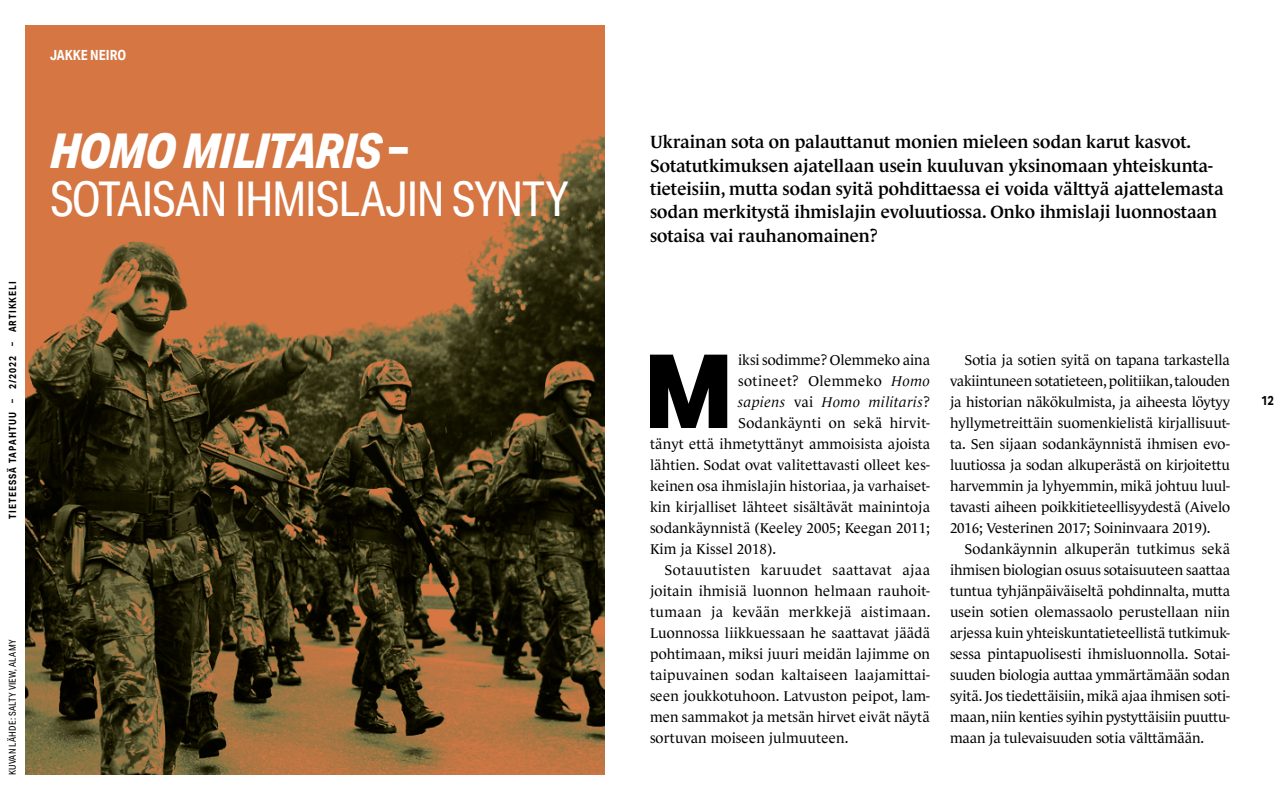
<style>
.page{position:relative;width:1280px;height:800px;background:#fff}
.page>*{position:absolute;margin:0;border:0;box-sizing:border-box;transform-origin:0 0}
.Artikkeli_-_L1A{font:800 102.7px "Aktiv Grotesk";color:#000}
.Artikkeli_-_otsikko{font:48px/48px "Aktiv Grotesk Cd";letter-spacing:-.025em;color:#fff}
.Artikkeli_-_Ingressi{font:600 18px/23.4px "Le Monde Journal Std";color:#000}
.Artikkeli_-_L{font:14.5px/21px "Le Monde Journal Std";letter-spacing:-.005em;color:#000;text-align:justify}
.Artikkeli_-_L1A-2{font:14.5px "Le Monde Journal Std";letter-spacing:.01em;color:#000}
.Artikkeli_-_L1A-3{font:italic 14.5px "Le Monde Journal Std";letter-spacing:.025em;color:#000}
.Artikkeli_-_L1A-4{font:14.5px "Le Monde Journal Std";letter-spacing:.03em;color:#000}
.Artikkeli_-_kirjoitt{font:700 14px "Aktiv Grotesk Cd";color:#fff}
.t1{font:700 13px "Aktiv Grotesk Cd";color:#000}
.t2{font:700 10px "Aktiv Grotesk Cd";letter-spacing:.1em;color:#000}
.t3{font:9.5px "Aktiv Grotesk Cd";letter-spacing:.025em;color:#000}
.s1{font-weight:800;font-style:italic}
.s2{font-weight:800}
.s3{font-style:italic}
.s4{font-style:normal}
</style>
<div class="page">
<img style="left:25px;top:25px;width:580px;height:750px">
<p class="t2" style="left:6px;top:519px;width:239px;rotate:-90deg">TIETEESSÄ TAPAHTUU – 2/2022 – ARTIKKELI</p>
<p class="t3" style="left:7px;top:775px;width:137px;rotate:-90deg">KUVAN LÄHDE: SALTY VIEW, ALAMY</p>
<p class="Artikkeli_-_kirjoitt" style="left:50px;top:46px;width:78px">JAKKE NEIRO</p>
<h1 class="Artikkeli_-_otsikko" style="left:50px;top:127px;width:520px"><span class="s1">HOMO MILITARIS</span> <span class="s2">–<br></span>SOTAISAN IHMISLAJIN SYNTY</h1>
<p class="Artikkeli_-_Ingressi" style="left:650px;top:130px;width:575px">Ukrainan sota on palauttanut monien mieleen sodan karut kasvot.<br>Sotatutkimuksen ajatellaan usein kuuluvan yksinomaan yhteiskunta&shy;tieteisiin, mutta sodan syitä pohdittaessa ei voida välttyä ajattelemasta sodan merkitystä ihmislajin evoluutiossa. Onko ihmislaji luonnostaan sotaisa vai rauhanomainen?</p>
<p class="Artikkeli_-_L1A" style="left:643px;top:332px;width:92px">M</p>
<p class="Artikkeli_-_L1A-2" style="left:738px;top:352px;width:193px">iksi sodimme? Olemmeko aina</p>
<p class="Artikkeli_-_L1A-4" style="left:738px;top:373px;width:193px">sotineet? Olemmeko <span class="s3">Homo</span></p>
<p class="Artikkeli_-_L1A-3" style="left:738px;top:394px;width:193px">sapiens <span class="s4">vai</span> Homo militaris<span class="s4">?</span></p>
<p class="Artikkeli_-_L1A-2" style="left:738px;top:415px;width:193px">Sodankäynti on sekä hirvit-</p>
<p class="Artikkeli_-_L1A-2" style="left:650px;top:436px;width:282px">tänyt että ihmetyttänyt ammoisista ajoista</p>
<p class="Artikkeli_-_L1A-2" style="left:650px;top:457px;width:281px">lähtien. Sodat ovat valitettavasti olleet kes-</p>
<p class="Artikkeli_-_L1A-2" style="left:650px;top:478px;width:281px">keinen osa ihmislajin historiaa, ja varhaiset-</p>
<p class="Artikkeli_-_L1A-2" style="left:650px;top:499px;width:282px">kin kirjalliset lähteet sisältävät mainintoja</p>
<p class="Artikkeli_-_L1A-2" style="left:650px;top:520px;width:282px">sodankäynnistä (Keeley 2005; Keegan 2011;</p>
<p class="Artikkeli_-_L1A-2" style="left:650px;top:541px;width:128px">Kim ja Kissel 2018).</p>
<p class="Artikkeli_-_L" style="left:650px;top:559px;width:282px;text-indent:14px">Sotauutisten karuudet saattavat ajaa joitain ihmisiä luonnon helmaan rauhoit&shy;tumaan ja kevään merkkejä aistimaan.<br>Luonnossa liikkuessaan he saattavat jäädä pohtimaan, miksi juuri meidän lajimme on taipuvainen sodan kaltaiseen laajamittai&shy;seen joukkotuhoon. Latvuston peipot, lam&shy;men sammakot ja metsän hirvet eivät näytä sortuvan moiseen julmuuteen.</p>
<p class="Artikkeli_-_L" style="left:950px;top:349px;width:282px;text-indent:14px">Sotia ja sotien syitä on tapana tarkastella vakiintuneen sotatieteen, politiikan, talouden ja historian näkökulmista, ja aiheesta löytyy hyllymetreittäin suomenkielistä kirjallisuut&shy;ta. Sen sijaan sodankäynnistä ihmisen evo&shy;luutiossa ja sodan alkuperästä on kirjoitettu harvemmin ja lyhyemmin, mikä johtuu luul&shy;tavasti aiheen poikkitieteellisyydestä (Aivelo 2016; Vesterinen 2017; Soininvaara 2019).</p>
<p class="Artikkeli_-_L" style="left:950px;top:538px;width:282px;text-indent:14px">Sodankäynnin alkuperän tutkimus sekä ihmisen biologian osuus sotaisuuteen saattaa tuntua tyhjänpäiväiseltä pohdinnalta, mutta usein sotien olemassaolo perustellaan niin arjessa kuin yhteiskuntatieteellistä tutkimuk&shy;sessa pintapuolisesti ihmisluonnolla. Sotai&shy;suuden biologia auttaa ymmärtämään sodan syitä. Jos tiedettäisiin, mikä ajaa ihmisen soti&shy;maan, niin kenties syihin pystyttäisiin puuttu&shy;maan ja tulevaisuuden sotia välttämään.</p>
<p class="t1" style="left:1261px;top:392px;width:14px">12</p>
</div>
